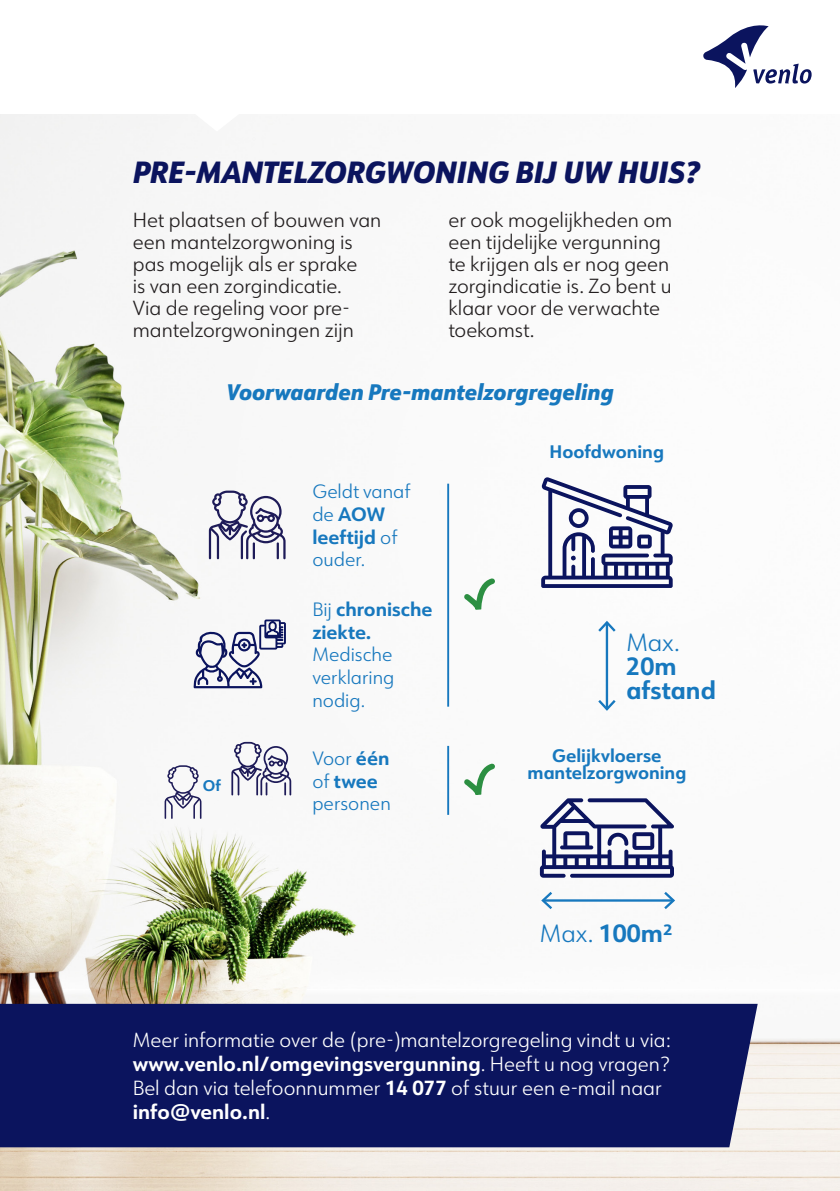
<style>
.page{position:relative;width:840px;height:1191px;background:#fff}
.page>*{position:absolute;margin:0;border:0;box-sizing:border-box;transform-origin:0 0}
.t1{font:italic 800 30px "URW Form Semi Cond";color:#0b145e}
.t2{font:700 24.4px "URW Form";color:#1778be}
.t3{font:300 24.4px "URW Form";color:#1778be}
.t4{font:italic 800 22px "URW Form Semi Cond";color:#1778be}
.t5{font:300 20px/22px "URW Form";color:#231f20}
.t6{font:300 20px "URW Form";color:#fff}
.t7{font:700 20px "URW Form";color:#fff}
.t8{font:300 18.8px/22.6px "URW Form";color:#1778be}
.t9{font:700 18.8px "URW Form";color:#1778be}
.t10{font:700 17.8px "URW Form";color:#1778be}
.t11{font:700 15.2px "URW Form";color:#1778be}
.s1{font-weight:700}
.s2{font-weight:300}
</style>
<div class="page">
<img style="left:0;top:114px;width:839px;height:1077px">
<svg style="left:194px;top:114px;width:46px;height:17px"></svg>
<svg style="left:703px;top:25px;width:108px;height:63px"></svg>
<div style="left:0;top:1003px;width:757px;height:144px;background:#0b145e"></div>
<hr style="left:605px;top:622px;width:2px;height:87px;background:#1778be">
<svg style="left:595px;top:619px;width:22px;height:15px"></svg>
<svg style="left:595px;top:697px;width:22px;height:15px"></svg>
<svg style="left:541px;top:477px;width:131px;height:111px"></svg>
<svg style="left:539px;top:798px;width:134px;height:79px"></svg>
<hr style="left:542px;top:899px;width:131px;height:2px;background:#1778be">
<svg style="left:539px;top:889px;width:15px;height:22px"></svg>
<svg style="left:661px;top:889px;width:15px;height:22px"></svg>
<svg style="left:193px;top:620px;width:92px;height:68px"></svg>
<svg style="left:209px;top:490px;width:76px;height:69px"></svg>
<svg style="left:231px;top:742px;width:60px;height:53px"></svg>
<svg style="left:164px;top:765px;width:37px;height:54px"></svg>
<hr style="left:447px;top:483px;width:2px;height:223px;background:#1778be">
<hr style="left:447px;top:746px;width:2px;height:69px;background:#1778be">
<svg style="left:461px;top:759px;width:38px;height:45px"></svg>
<svg style="left:461px;top:574px;width:38px;height:45px"></svg>
<p class="t1" style="left:133px;top:151px;width:567px">PRE-MANTELZORGWONING BIJ UW HUIS?</p>
<p class="t5" style="left:133px;top:208px;width:250px">Het plaatsen of bouwen van een mantelzorgwoning is pas mogelijk als er sprake<br>is van een zorgindicatie.<br>Via de regeling voor pre&shy;mantelzorgwoningen zijn</p>
<p class="t5" style="left:448px;top:208px;width:225px">er ook mogelijkheden om een tijdelijke vergunning te krijgen als er nog geen zorgindicatie is. Zo bent u klaar voor de verwachte toekomst.</p>
<p class="t4" style="left:226px;top:377px;width:389px">Voorwaarden Pre-mantelzorgregeling</p>
<p class="t11" style="left:203px;top:775px;width:19px">Of</p>
<p class="t8" style="left:312px;top:479px;width:100px">Geldt vanaf de <span class="s1">AOW leeftijd</span> of ouder.</p>
<p class="t9" style="left:312px;top:596px;width:122px"><span class="s2">Bij</span> chronische</p>
<p class="t8" style="left:312px;top:620px;width:84px"><span class="s1">ziekte.<br></span>Medische verklaring nodig.</p>
<p class="t8" style="left:312px;top:746px;width:80px">Voor <span class="s1">één </span>of <span class="s1">twee </span>personen</p>
<p class="t10" style="left:549px;top:439px;width:116px">Hoofdwoning</p>
<p class="t3" style="left:626px;top:625px;width:55px">Max.</p>
<p class="t2" style="left:626px;top:649px;width:52px">20m</p>
<p class="t2" style="left:626px;top:673px;width:91px">afstand</p>
<p class="t10" style="left:552px;top:743px;width:111px">Gelijkvloerse</p>
<p class="t10" style="left:527px;top:760px;width:160px">mantelzorgwoning</p>
<p class="t2" style="left:539px;top:916px;width:134px"><span class="s2">Max.</span> 100m2</p>
<p class="t6" style="left:133px;top:1026px;width:539px">Meer informatie over de (pre-)mantelzorgregeling vindt u via:</p>
<p class="t7" style="left:133px;top:1050px;width:538px">www.venlo.nl/omgevingsvergunning<span class="s2">. Heeft u nog vragen?</span></p>
<p class="t6" style="left:133px;top:1074px;width:530px">Bel dan via telefoonnummer <span class="s1">14 077</span> of stuur een e-mail naar</p>
<p class="t7" style="left:133px;top:1098px;width:139px">info@venlo.nl<span class="s2">.</span></p>
</div>
